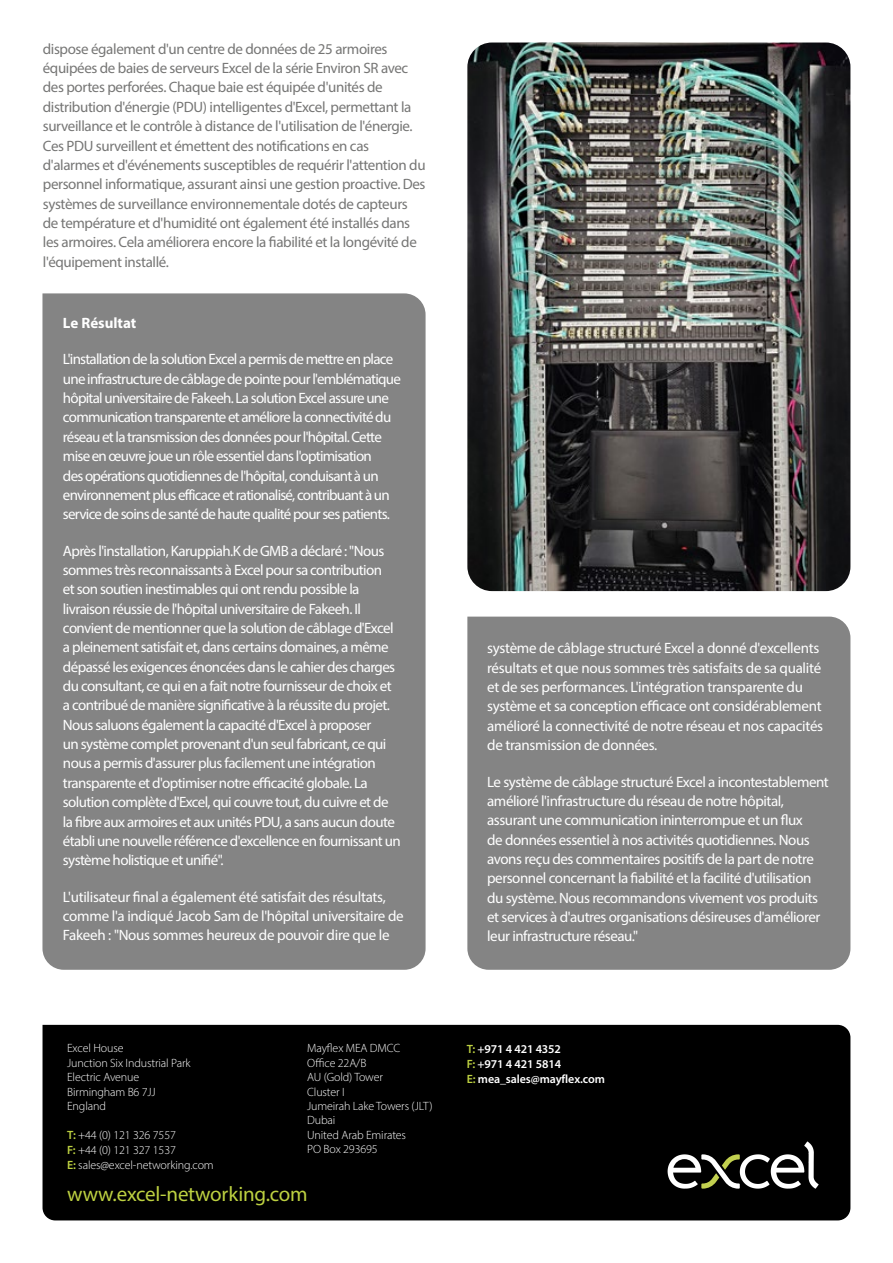
<style>
.page{position:relative;width:893px;height:1263px;background:#fff}
.page>*{position:absolute;margin:0;border:0;box-sizing:border-box;transform-origin:0 0}
.t1{font:21px "Myriad Pro";letter-spacing:-.01em;color:#bdd141}
.t2{font:15px/19.4px "Myriad Pro";letter-spacing:-.04em;color:#fff}
.t3{font:15px/19.4px "Myriad Pro";letter-spacing:-.025em;color:#767675}
.t4{font:15px/19.4px "Myriad Pro";letter-spacing:-.02em;color:#fff}
.t5{font:700 15px "Myriad Pro";color:#fff}
.t6{font:300 12px/14.4px "Myriad Pro";letter-spacing:-.01em;color:#fff}
.t7{font:600 12px/14.7px "Myriad Pro";letter-spacing:-.01em;color:#fff}
.s1{font-weight:600;color:#bdd141}
.s2{color:#bdd141}
</style>
<div class="page">
<div style="left:43px;top:1025px;width:807px;height:195px;background:#000"></div>
<svg style="left:42px;top:293px;width:384px;height:677px;background:#8e8e8e"></svg>
<img style="left:467px;top:43px;width:383px;height:548px">
<svg style="left:668px;top:1141px;width:151px;height:47px"></svg>
<div style="left:467px;top:617px;width:383px;height:353px;background:#848484"></div>
<p class="t3" style="left:43px;top:39px;width:384px">dispose également d'un centre de données de 25 armoires équipées de baies de serveurs Excel de la série Environ SR avec des portes perforées. Chaque baie est équipée d'unités de distribution d'énergie (PDU) intelligentes d'Excel, permettant la surveillance et le contrôle à distance de l'utilisation de l'énergie.<br>Ces PDU surveillent et émettent des notifications en cas d'alarmes et d'événements susceptibles de requérir l'attention du personnel informatique, assurant ainsi une gestion proactive. Des systèmes de surveillance environnementale dotés de capteurs de température et d'humidité ont également été installés dans les armoires. Cela améliorera encore la fiabilité et la longévité de l'équipement installé.</p>
<p class="t5" style="left:63px;top:313px;width:75px">Le Résultat</p>
<p class="t2" style="left:63px;top:349px;width:339px">L'installation de la solution Excel a permis de mettre en place une infrastructure de câblage de pointe pour l'emblématique hôpital universitaire de Fakeeh. La solution Excel assure une communication transparente et améliore la connectivité du réseau et la transmission des données pour l'hôpital. Cette mise en œuvre joue un rôle essentiel dans l'optimisation<br>des opérations quotidiennes de l'hôpital, conduisant à un environnement plus efficace et rationalisé, contribuant à un service de soins de santé de haute qualité pour ses patients.</p>
<p class="t2" style="left:63px;top:541px;width:339px">Après l'installation, Karuppiah.K de GMB a déclaré : "Nous sommes très reconnaissants à Excel pour sa contribution<br>et son soutien inestimables qui ont rendu possible la livraison réussie de l'hôpital universitaire de Fakeeh. Il convient de mentionner que la solution de câblage d'Excel a pleinement satisfait et, dans certains domaines, a même dépassé les exigences énoncées dans le cahier des charges du consultant, ce qui en a fait notre fournisseur de choix et a contribué de manière significative à la réussite du projet.<br>Nous saluons également la capacité d'Excel à proposer<br>un système complet provenant d'un seul fabricant, ce qui nous a permis d'assurer plus facilement une intégration transparente et d'optimiser notre efficacité globale. La solution complète d'Excel, qui couvre tout, du cuivre et de la fibre aux armoires et aux unités PDU, a sans aucun doute établi une nouvelle référence d'excellence en fournissant un système holistique et unifié".</p>
<p class="t4" style="left:63px;top:887px;width:342px">L'utilisateur final a également été satisfait des résultats, comme l'a indiqué Jacob Sam de l'hôpital universitaire de<br>Fakeeh : "Nous sommes heureux de pouvoir dire que le</p>
<p class="t4" style="left:487px;top:638px;width:337px">système de câblage structuré Excel a donné d'excellents résultats et que nous sommes très satisfaits de sa qualité et de ses performances. L'intégration transparente du système et sa conception efficace ont considérablement amélioré la connectivité de notre réseau et nos capacités de transmission de données.</p>
<p class="t2" style="left:487px;top:771px;width:343px">Le système de câblage structuré Excel a incontestablement amélioré l'infrastructure du réseau de notre hôpital, assurant une communication ininterrompue et un flux<br>de données essentiel à nos activités quotidiennes. Nous avons reçu des commentaires positifs de la part de notre personnel concernant la fiabilité et la facilité d'utilisation du système. Nous recommandons vivement vos produits et services à d'autres organisations désireuses d'améliorer leur infrastructure réseau."</p>
<p class="t6" style="left:67px;top:1041px;width:125px">Excel House<br>Junction Six Industrial Park<br>Electric Avenue<br>Birmingham B6 7JJ<br>England</p>
<p class="t6" style="left:67px;top:1128px;width:148px;line-height:15px"><span class="s1">T:</span> +44 (0) 121 326 7557<br><span class="s1">F:</span> +44 (0) 121 327 1537<br><span class="s1">E:</span> sales@excel-networking.com</p>
<p class="t6" style="left:307px;top:1041px;width:127px">Mayflex MEA DMCC<br>Office 22A/B<br>AU (Gold) Tower<br>Cluster I<br>Jumeirah Lake Towers (JLT)<br>Dubai<br>United Arab Emirates<br>PO Box 293695</p>
<h1 class="t1" style="left:67px;top:1181px;width:242px">www.excel-networking.com</h1>
<p class="t7" style="left:467px;top:1041px;width:140px"><span class="s2">T:</span> +971 4 421 4352<br><span class="s2">F:</span> +971 4 421 5814<br><span class="s2">E:</span> mea_sales@mayflex.com</p>
</div>
